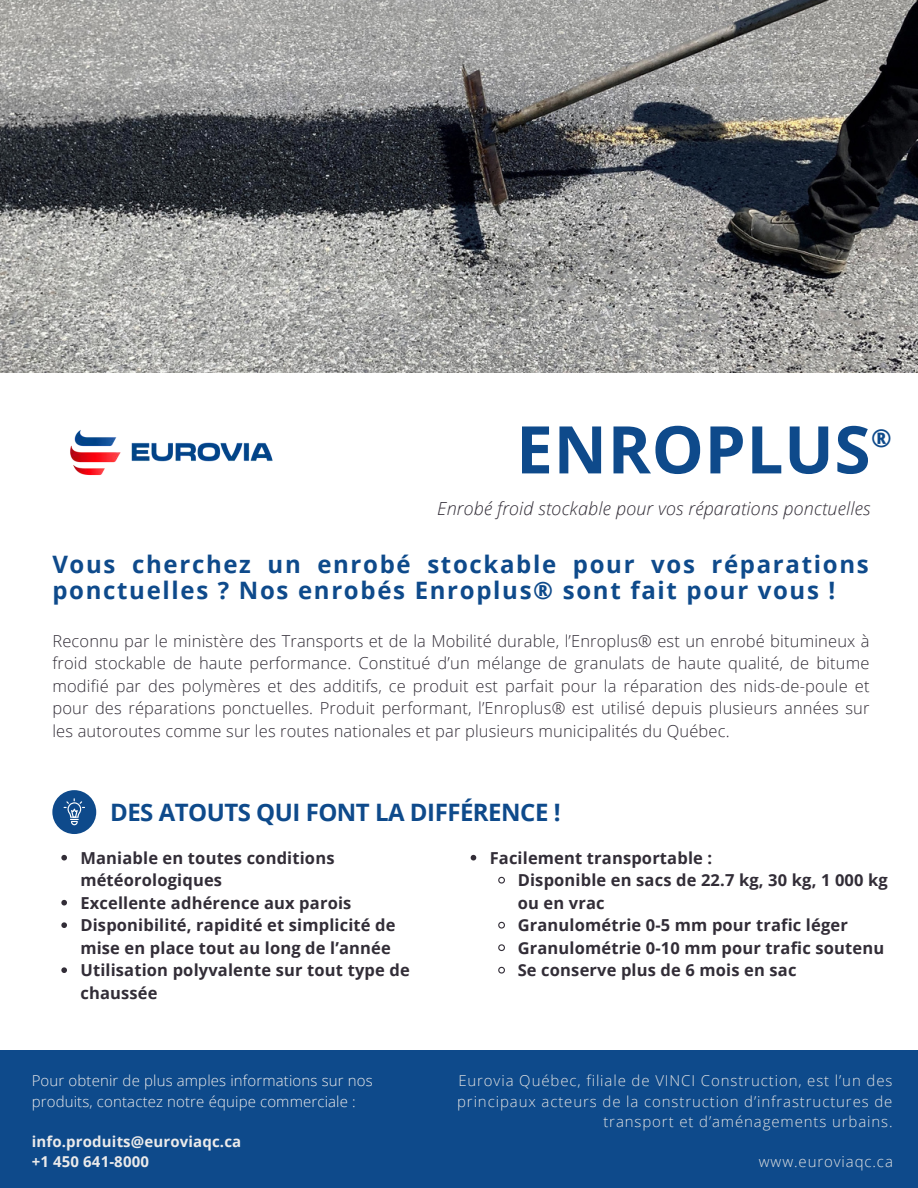
<style>
.page{position:relative;width:918px;height:1188px;background:#fff}
.page>*{position:absolute;margin:0;border:0;box-sizing:border-box;transform-origin:0 0}
.t1{font:700 65.7px "Open Sans";letter-spacing:.01em;color:#0e4a8b}
.t2{font:700 24.75px "Open Sans";color:#0e4a8b}
.t3{font:700 24px/25.8px "Open Sans";letter-spacing:.07em;color:#0e4a8b}
.t4{font:700 24px "Open Sans";letter-spacing:-.02em;color:#0e4a8b}
.t5{font:italic 300 18px "Open Sans";letter-spacing:.01em;color:#322d37}
.t6{font:300 16.5px/22.5px "Open Sans";letter-spacing:.01em;color:#322d37;text-align:justify}
.t7{font:700 16.5px/22.5px "Open Sans";letter-spacing:.01em;color:#322d37}
.t8{font:300 15px/20.2px "Open Sans";letter-spacing:.06em;color:#e2e2e2;text-align:right}
.t9{font:300 15px/20.2px "Open Sans";letter-spacing:.01em;color:#ebeaea}
.t10{font:700 15px/20.2px "Open Sans";letter-spacing:.01em;color:#ebeaea}
</style>
<div class="page">
<div style="left:52px;top:790px;width:44px;height:44px;background:#0e4a8b;border-radius:50%"></div>
<div style="left:0;top:1050px;width:918px;height:138px;background:#0e4a8b"></div>
<svg style="left:64px;top:798px;width:21px;height:27px"></svg>
<img style="left:0;top:0;width:918px;height:372px">
<svg style="left:61px;top:855px;width:6px;height:6px"></svg>
<svg style="left:61px;top:900px;width:6px;height:6px"></svg>
<svg style="left:61px;top:922px;width:6px;height:6px"></svg>
<svg style="left:61px;top:967px;width:6px;height:6px"></svg>
<svg style="left:471px;top:855px;width:5px;height:6px"></svg>
<svg style="left:498px;top:876px;width:7px;height:8px"></svg>
<svg style="left:498px;top:921px;width:7px;height:8px"></svg>
<svg style="left:498px;top:944px;width:7px;height:8px"></svg>
<svg style="left:498px;top:966px;width:7px;height:8px"></svg>
<img style="left:70px;top:430px;width:203px;height:46px">
<h1 class="t1" style="left:516px;top:403px;width:356px">ENROPLUS</h1>
<p class="t2" style="left:871px;top:421px;width:22px">®</p>
<p class="t5" style="left:437px;top:496px;width:435px">Enrobé froid stockable pour vos réparations ponctuelles</p>
<h4 class="t3" style="left:52px;top:550px;width:818px">Vous cherchez un enrobé stockable pour vos réparations ponctuelles ? Nos enrobés Enroplus® sont fait pour vous !</h4>
<p class="t6" style="left:52px;top:629px;width:819px">Reconnu par le ministère des Transports et de la Mobilité durable, l’Enroplus® est un enrobé bitumineux à froid stockable de haute performance. Constitué d’un mélange de granulats de haute qualité, de bitume modifié par des polymères et des additifs, ce produit est parfait pour la réparation des nids-de-poule et pour des réparations ponctuelles. Produit performant, l’Enroplus® est utilisé depuis plusieurs années sur les autoroutes comme sur les routes nationales et par plusieurs municipalités du Québec.</p>
<h3 class="t4" style="left:110px;top:795px;width:452px">DES ATOUTS QUI FONT LA DIFFÉRENCE !</h3>
<p class="t7" style="left:80px;top:846px;width:256px">Maniable en toutes conditions météorologiques</p>
<p class="t7" style="left:80px;top:891px;width:273px">Excellente adhérence aux parois</p>
<p class="t7" style="left:80px;top:914px;width:317px">Disponibilité, rapidité et simplicité de mise en place tout au long de l’année</p>
<h2 class="t7" style="left:80px;top:959px;width:331px">Utilisation polyvalente sur tout type de chaussée</h2>
<p class="t7" style="left:490px;top:846px;width:224px">Facilement transportable :</p>
<p class="t7" style="left:518px;top:869px;width:372px">Disponible en sacs de 22.7 kg, 30 kg, 1 000 kg ou en vrac</p>
<p class="t7" style="left:518px;top:914px;width:332px">Granulométrie 0-5 mm pour trafic léger</p>
<p class="t7" style="left:518px;top:936px;width:368px">Granulométrie 0-10 mm pour trafic soutenu</p>
<p class="t7" style="left:518px;top:959px;width:280px">Se conserve plus de 6 mois en sac</p>
<p class="t9" style="left:32px;top:1070px;width:342px">Pour obtenir de plus amples informations sur nos produits, contactez notre équipe commerciale :</p>
<p class="t10" style="left:32px;top:1131px;width:211px">info.produits@euroviaqc.ca +1 450 641-8000</p>
<p class="t8" style="left:457px;top:1070px;width:437px">Eurovia Québec, filiale de VINCI Construction, est l’un des principaux acteurs de la construction d’infrastructures de transport et d’aménagements urbains.</p>
<p class="t8" style="left:759px;top:1151px;width:136px">www.euroviaqc.ca</p>
</div>
